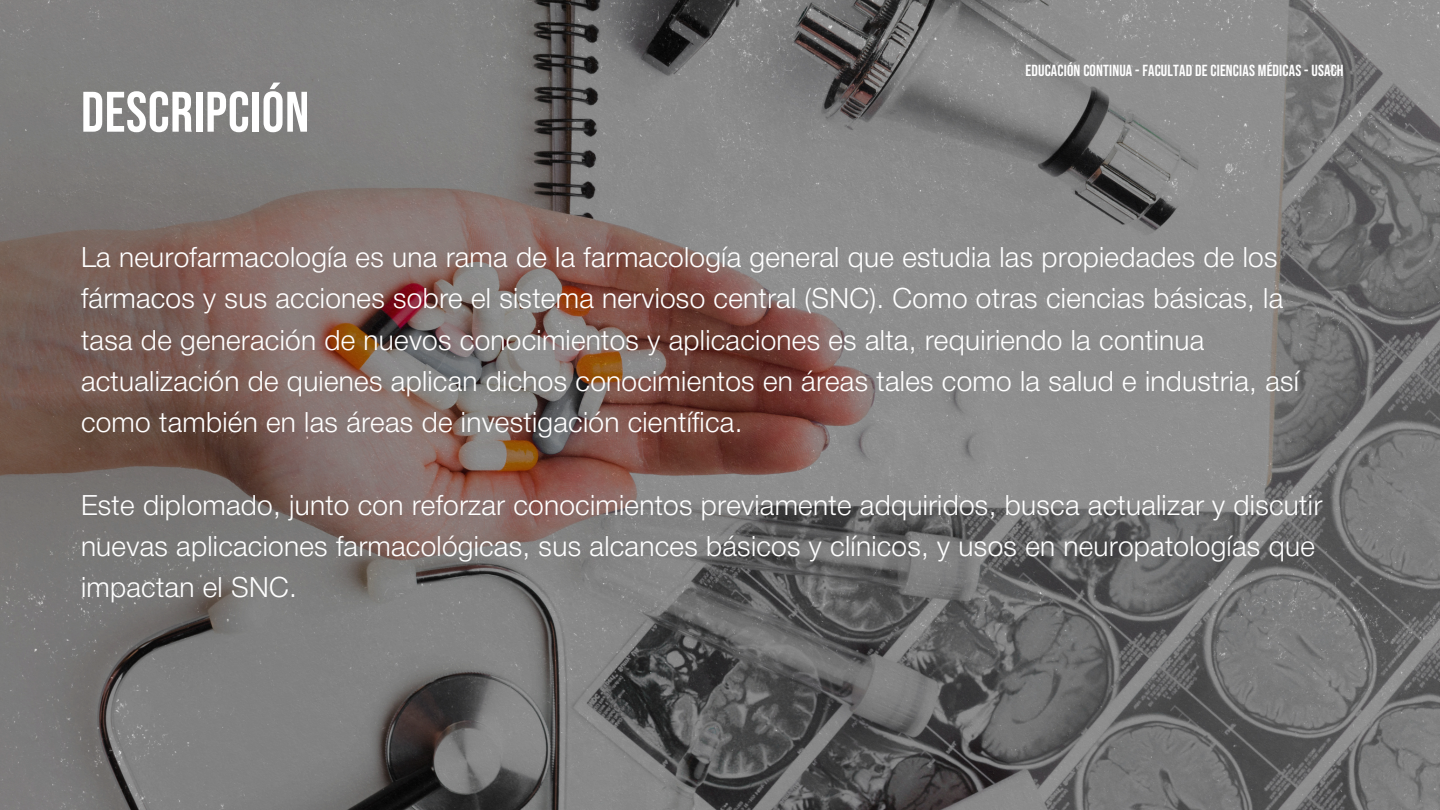
<style>
.page{position:relative;width:1440px;height:810px;background:#fff}
.page>*{position:absolute;margin:0;border:0;box-sizing:border-box;transform-origin:0 0}
.t1{font:57px "Bebas Neue";letter-spacing:.01em;color:#fff}
.t2{font:300 28px/41.2px "Helvetica Neue";letter-spacing:.01em;color:#fff}
.t3{font:16px "Bebas Neue";letter-spacing:.01em;color:#fff}
</style>
<div class="page">
<img style="left:0;top:0;width:1440px;height:810px">
<p class="t1" style="left:81px;top:80px;width:230px">DESCRIPCIÓN</p>
<h2 class="t3" style="left:1025px;top:61px;width:320px">EDUCACIÓN CONTINUA - FACULTAD DE CIENCIAS MÉDICAS - USACH</h2>
<p class="t2" style="left:81px;top:239px;width:1220px">La neurofarmacología es una rama de la farmacología general que estudia las propiedades de los fármacos y sus acciones sobre el sistema nervioso central (SNC). Como otras ciencias básicas, la tasa de generación de nuevos conocimientos y aplicaciones es alta, requiriendo la continua actualización de quienes aplican dichos conocimientos en áreas tales como la salud e industria, así como también en las áreas de investigación científica.</p>
<h1 class="t2" style="left:81px;top:487px;width:1243px">Este diplomado, junto con reforzar conocimientos previamente adquiridos, busca actualizar y discutir nuevas aplicaciones farmacológicas, sus alcances básicos y clínicos, y usos en neuropatologías que impactan el SNC.</h1>
</div>
